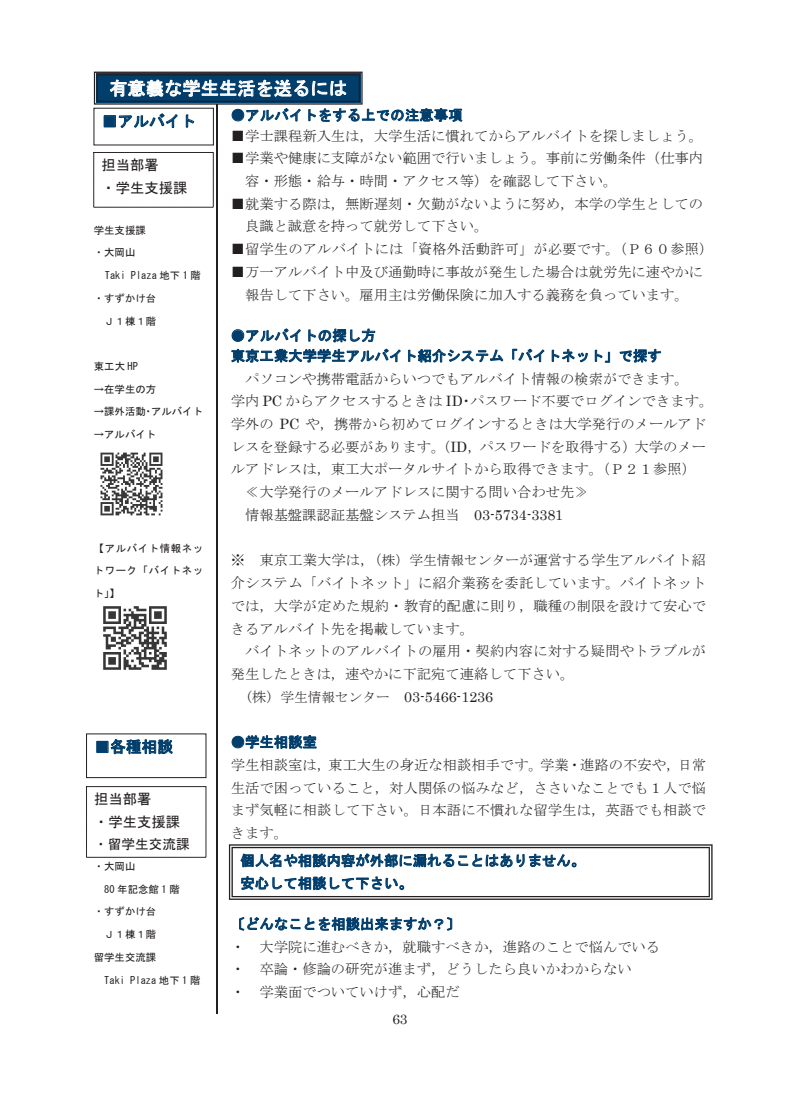
<style>
.page{position:relative;width:800px;height:1119px;background:#fff}
.page>*{position:absolute;margin:0;border:0;box-sizing:border-box;transform-origin:0 0}
.t1{font:18.15px "MS Gothic";letter-spacing:.005em;color:#fff}
.t2{font:15.6px "MS Gothic";letter-spacing:.005em;color:#023e6c}
.t3{font:14.25px/22.6px "MS Mincho";letter-spacing:.005em;color:#231f20}
.t4{font:14.25px/20.2px "MS Gothic";letter-spacing:.005em;color:#023e6c}
.t5{font:14.25px "Century";color:#231f20}
.t6{font:14.25px/22.8px "MS Gothic";color:#231f20}
.t7{font:13.65px "MS Gothic";color:#231f20}
.t8{font:13.65px "Century";color:#231f20}
.t9{font:10.35px/22.8px "MS Gothic";color:#231f20}
.s1{font-family:"MS Mincho"}
.s2{font-family:"Century"}
.s3{font-size:13.65px}
.s4{font-family:"MS Mincho";font-size:13.65px}
</style>
<div class="page">
<img style="left:100px;top:452px;width:63px;height:64px">
<img style="left:103px;top:606px;width:64px;height:64px">
<svg style="left:232px;top:328px;width:68px;height:14px"></svg>
<svg style="left:308px;top:329px;width:67px;height:13px"></svg>
<svg style="left:231px;top:348px;width:169px;height:14px"></svg>
<svg style="left:408px;top:349px;width:95px;height:13px"></svg>
<svg style="left:512px;top:348px;width:32px;height:14px"></svg>
<svg style="left:552px;top:349px;width:35px;height:13px"></svg>
<svg style="left:595px;top:350px;width:14px;height:12px"></svg>
<svg style="left:619px;top:349px;width:41px;height:13px"></svg>
<svg style="left:232px;top:735px;width:84px;height:13px"></svg>
<svg style="left:239px;top:917px;width:213px;height:14px"></svg>
<hr style="left:216px;top:105px;width:1px;height:908px;background:#231f20">
<svg style="left:94px;top:72px;width:368px;height:56px"></svg>
<div style="left:94px;top:152px;width:119px;height:55px;border:1px dashed #231f20"></div>
<div style="left:86px;top:733px;width:120px;height:45px;border:1px solid #231f20"></div>
<div style="left:97px;top:741px;width:11px;height:11px;border:1px solid #023e6c"></div>
<svg style="left:111px;top:739px;width:62px;height:15px"></svg>
<div style="left:86px;top:786px;width:120px;height:71px;border:1px dashed #231f20"></div>
<svg style="left:229px;top:844px;width:483px;height:55px"></svg>
<p class="t1" style="left:109px;top:79px;width:239px">有意義な学生生活を送るには</p>
<p class="t2" style="left:102px;top:113px;width:95px">■アルバイト</p>
<p class="t6" style="left:101px;top:153px;width:87px">担当部署<br>・学生支援課</p>
<p class="t9" style="left:94px;top:218px;width:53px">学生支援課・大岡山</p>
<p class="t9" style="left:105px;top:264px;width:98px">Taki Plaza 地下 1 階</p>
<p class="t9" style="left:94px;top:286px;width:64px">・すずかけ台</p>
<p class="t9" style="left:104px;top:309px;width:53px">Ｊ１棟１階</p>
<p class="t9" style="left:94px;top:355px;width:46px">東工大 HP</p>
<p class="t9" style="left:94px;top:377px;width:64px">→在学生の方</p>
<p class="t9" style="left:94px;top:400px;width:111px">→課外活動・アルバイト</p>
<p class="t9" style="left:94px;top:423px;width:64px">→アルバイト</p>
<p class="t9" style="left:94px;top:536px;width:111px;text-align:justify">【アルバイト情報ネットワーク「バイトネット」】</p>
<p class="t2" style="left:95px;top:738px;width:80px">■各種相談</p>
<p class="t6" style="left:94px;top:787px;width:87px">担当部署<br>・学生支援課</p>
<p class="t7" style="left:94px;top:837px;width:97px"><span class="s1">・</span>留学生交流課</p>
<p class="t9" style="left:94px;top:832px;width:53px">学生支援課・大岡山</p>
<p class="t9" style="left:104px;top:877px;width:77px">80 年記念館 1 階</p>
<p class="t9" style="left:94px;top:900px;width:64px">・すずかけ台</p>
<p class="t9" style="left:104px;top:922px;width:53px">Ｊ１棟１階</p>
<p class="t9" style="left:94px;top:945px;width:64px">留学生交流課</p>
<p class="t9" style="left:104px;top:968px;width:98px">Taki Plaza 地下 1 階</p>
<p class="t4" style="left:231px;top:105px;width:233px">●アルバイトをする上での注意事項</p>
<p class="t3" style="left:231px;top:124px;width:474px">■学士課程新入生は，大学生活に慣れてからアルバイトを探しましょう。</p>
<p class="t3" style="left:245px;top:147px;width:459px;text-indent:-14px">■学業や健康に支障がない範囲で行いましょう。事前に労働条件（仕事内容・形態・給与・時間・アクセス等）を確認して下さい。</p>
<p class="t3" style="left:245px;top:192px;width:459px;text-indent:-14px">■就業する際は，無断遅刻・欠勤がないように努め，本学の学生としての良識と誠意を持って就労して下さい。</p>
<p class="t3" style="left:231px;top:238px;width:484px">■留学生のアルバイトには「資格外活動許可」が必要です。（Ｐ６０参照）</p>
<p class="t3" style="left:231px;top:260px;width:474px;text-align:center">■万一アルバイト中及び通勤時に事故が発生した場合は就労先に速やかに報告して下さい。雇用主は労働保険に加入する義務を負っています。</p>
<p class="t4" style="left:231px;top:325px;width:432px">●アルバイトの探し方<br>東京工業大学学生アルバイト紹介システム「バイトネット」で探す</p>
<p class="t3" style="left:245px;top:367px;width:445px">パソコンや携帯電話からいつでもアルバイト情報の検索ができます。</p>
<p class="t3" style="left:231px;top:390px;width:484px">学内 <span class="s2">PC</span> からアクセスするときは <span class="s2">ID</span>・パスワード不要でログインできます。</p>
<p class="t3" style="left:231px;top:412px;width:476px">学外の <span class="s2">PC</span> や，携帯から初めてログインするときは大学発行のメールアド</p>
<p class="t3" style="left:231px;top:435px;width:476px">レスを登録する必要があります。（<span class="s2">ID</span>，パスワードを取得する）大学のメー</p>
<p class="t3" style="left:231px;top:458px;width:466px">ルアドレスは，東工大ポータルサイトから取得できます。（Ｐ２１参照）</p>
<p class="t3" style="left:245px;top:480px;width:345px">≪大学発行のメールアドレスに関する問い合わせ先≫</p>
<p class="t3" style="left:245px;top:503px;width:319px">情報基盤課認証基盤システム担当 <span class="s2">03-5734-3381</span></p>
<p class="t3" style="left:231px;top:549px;width:477px;text-align:justify">※ 東京工業大学は，（<span class="s3">株）学生情報センター</span>が運営する学生アルバイト紹介システム「バイトネット」に紹介業務を委託しています。バイトネットでは，大学が定めた規約・教育的配慮に則り，職種の制限を設けて安心できるアルバイト先を掲載しています。</p>
<p class="t3" style="left:231px;top:639px;width:476px;text-indent:14px">バイトネットのアルバイトの雇用・契約内容に対する疑問やトラブルが発生したときは，速やかに下記宛て連絡して下さい。</p>
<p class="t5" style="left:245px;top:684px;width:249px"><span class="s1">(株)</span> <span class="s4">学生情報センター</span> 03-5466-1236</p>
<p class="t4" style="left:231px;top:731px;width:88px">●学生相談室</p>
<p class="t3" style="left:231px;top:753px;width:477px;text-align:justify">学生相談室は，東工大生の身近な相談相手です。学業・進路の不安や，日常生活で困っていること，対人関係の悩みなど，ささいなことでも１人で悩まず気軽に相談して下さい。日本語に不慣れな留学生は，英語でも相談できます。</p>
<p class="t4" style="left:240px;top:848px;width:346px;line-height:22.8px">個人名や相談内容が外部に漏れることはありません。安心して相談して下さい。</p>
<p class="t4" style="left:231px;top:913px;width:231px">〔どんなことを相談出来ますか？〕</p>
<p class="t3" style="left:231px;top:935px;width:431px">・ 大学院に進むべきか，就職すべきか，進路のことで悩んでいる・ 卒論・修論の研究が進まず，どうしたら良いかわからない<br>・ 学業面でついていけず，心配だ</p>
<p class="t8" style="left:392px;top:1007px;width:17px">63</p>
</div>
